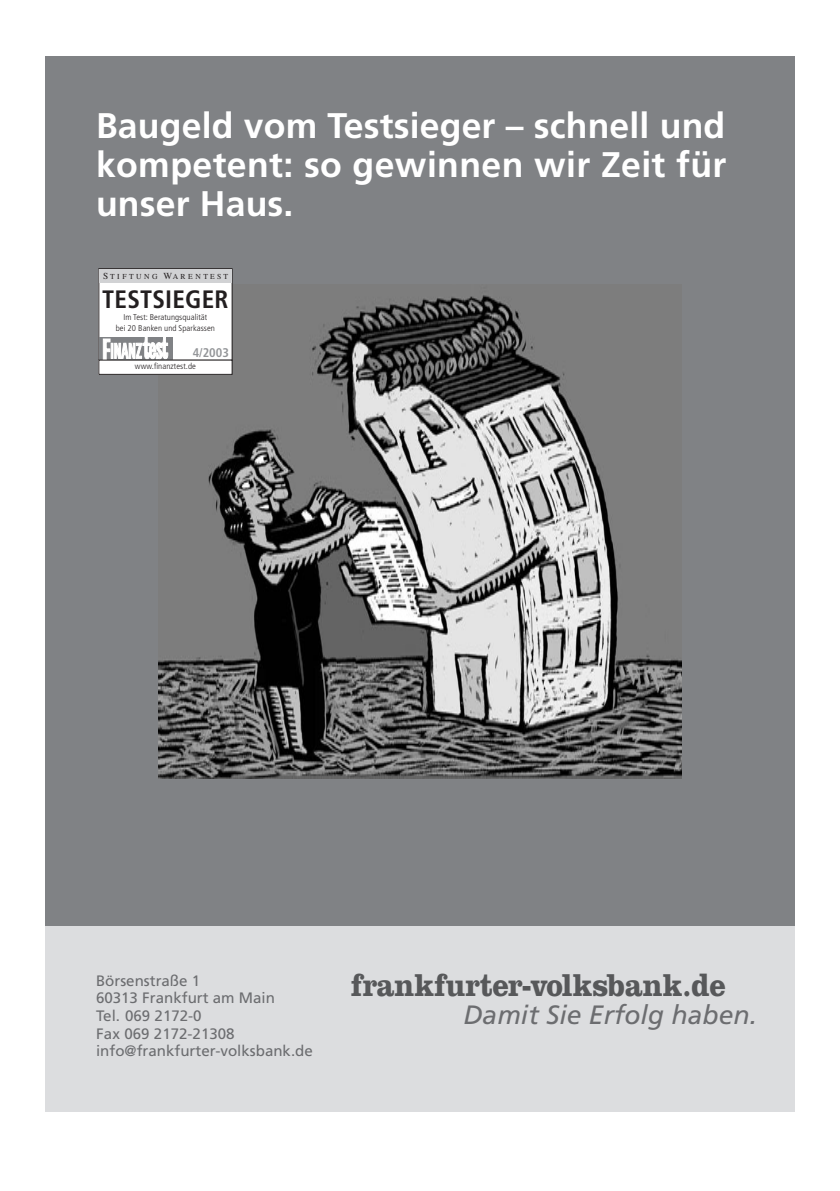
<style>
.page{position:relative;width:840px;height:1191px;background:#fff}
.page>*{position:absolute;margin:0;border:0;box-sizing:border-box;transform-origin:0 0}
.t1{font:700 35.6px/39.2px "Frutiger";letter-spacing:.01em;color:#fff;text-align:justify}
.t2{font:700 32.8px "Clarendon";letter-spacing:-.01em;color:#57585a;scale:.9 1}
.t3{font:italic 26.6px "Frutiger";color:#6c6d70}
.t4{font:700 condensed 25.2px "Frutiger";letter-spacing:.01em;color:#231f20}
.t5{font:15.2px/17.4px "Frutiger";color:#6c6d70}
.t6{font:700 condensed 12.6px "Frutiger";color:#939598}
.t7{font:300 condensed 8.4px/10.4px "Frutiger";letter-spacing:.005em;color:#231f20;text-align:center;scale:1.05 1}
.t8{font:7.6px "Times";letter-spacing:.32em;color:#231f20}
.s1{font-size:9.2px}
</style>
<div class="page">
<div style="left:46px;top:57px;width:748px;height:878px;background:#808285"></div>
<div style="left:46px;top:926px;width:748px;height:185px;background:#dcdddf"></div>
<img style="left:159px;top:284px;width:522px;height:494px">
<div style="left:99px;top:269px;width:133px;height:91px;background:#fff"></div>
<div style="left:98px;top:268px;width:134px;height:92px;border:1px solid #231f20"></div>
<div style="left:99px;top:269px;width:132px;height:14px;background:#d1d2d4"></div>
<svg style="left:99px;top:337px;width:73px;height:23px"></svg>
<svg style="left:103px;top:337px;width:65px;height:23px"></svg>
<div style="left:99px;top:360px;width:133px;height:14px;background:#fff"></div>
<div style="left:98px;top:360px;width:134px;height:15px;border:1px solid #231f20"></div>
<h1 class="t1" style="left:96px;top:106px;width:631px">Baugeld vom Testsieger – schnell und kompetent: so gewinnen wir Zeit für unser Haus.</h1>
<p class="t8" style="left:103px;top:273px;width:127px"><span class="s1">S</span>TIFTUNG <span class="s1">W</span>ARENTE T</p>
<p class="t8" style="left:217px;top:273px;width:6px">S</p>
<h3 class="t4" style="left:102px;top:284px;width:128px">TESTSIEGER</h3>
<p class="t7" style="left:116px;top:312px;width:96px">Im Test: Beratungsqualität<br>bei 20 Banken und Sparkassen</p>
<p class="t6" style="left:193px;top:345px;width:38px">4/2003</p>
<p class="t7" style="left:135px;top:361px;width:60px">www.finanztest.de</p>
<p class="t5" style="left:96px;top:972px;width:218px">Börsenstraße 1<br>60313 Frankfurt am Main<br>Tel. 069 2172-0<br>Fax 069 2172-21308 info@frankfurter-volksbank.de</p>
<h2 class="t2" style="left:351px;top:965px;width:418px">frankfurter-volksbank.de</h2>
<h3 class="t3" style="left:463px;top:999px;width:295px">Damit Sie Erfolg haben.</h3>
</div>
